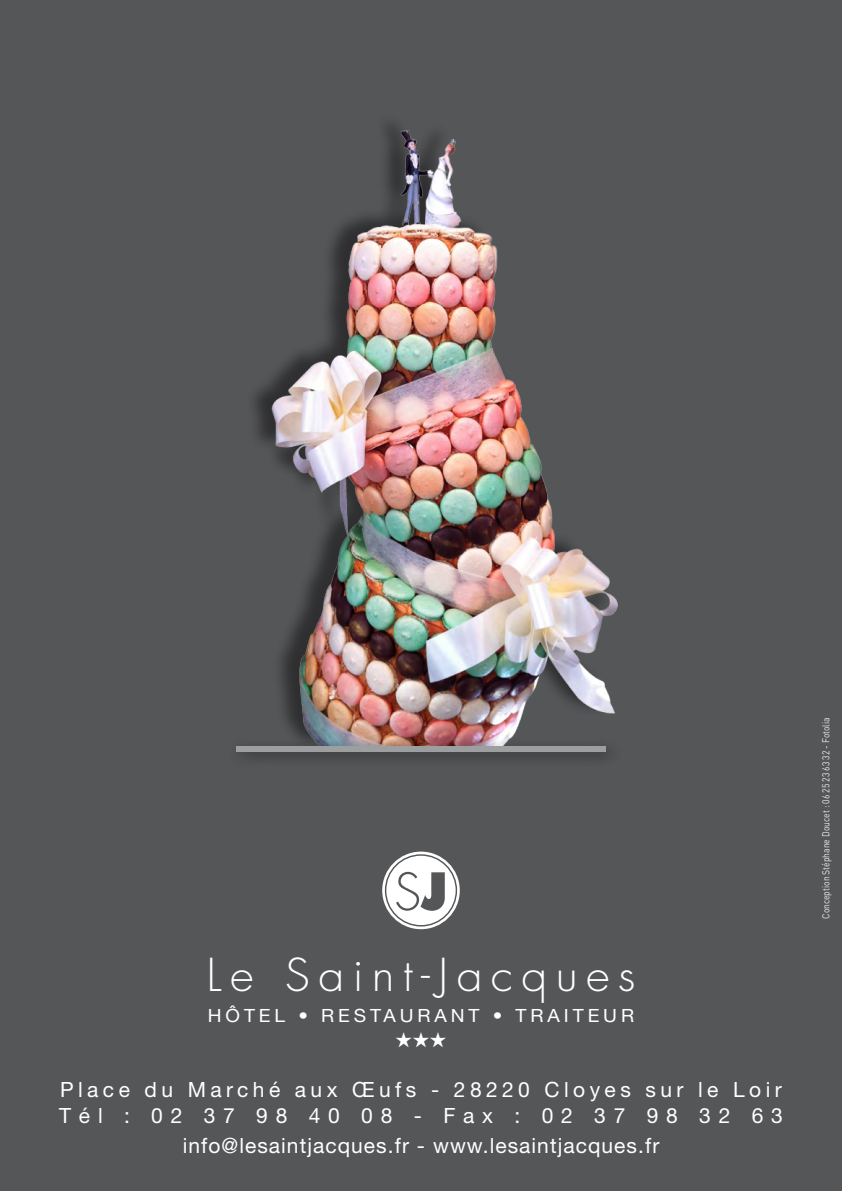
<style>
.page{position:relative;width:842px;height:1191px;background:#555658}
.page>*{position:absolute;margin:0;border:0;box-sizing:border-box;transform-origin:0 0}
.t1{font:300 50.2px "Futura Std";color:#555658}
.t2{font:300 44.2px "Futura Std";letter-spacing:.18em;color:#fff;scale:1.05 1}
.t3{font:21.2px "Zapf Dingbats ITC";color:#fff}
.t4{font:21px/26px "Helvetica Neue";letter-spacing:.21em;color:#fff}
.t5{font:21px "Helvetica Neue";letter-spacing:.05em;color:#fff}
.t6{font:18.2px "Helvetica Neue";letter-spacing:.205em;color:#fff;scale:1.05 1}
.t7{font:10px "DIN";color:#eceded;scale:.85 1}
.s1{font-weight:800}
</style>
<div class="page">
<div style="left:382px;top:851px;width:78px;height:78px;background:#fff;border-radius:50%"></div>
<div style="left:385px;top:854px;width:72px;height:72px;border:1px solid #555658;border-radius:50%"></div>
<img style="left:254px;top:124px;width:364px;height:613px">
<div style="left:229px;top:737px;width:392px;height:30px;background:#000;opacity:.45"></div>
<div style="left:236px;top:746px;width:370px;height:5px;background:#9c9e9f"></div>
<h1 class="t1" style="left:394px;top:861px;width:55px">S<span class="s1">J</span></h1>
<h2 class="t2" style="left:207px;top:948px;width:410px">Le Saint-Jacques</h2>
<p class="t6" style="left:208px;top:1004px;width:408px">HÔTEL • RESTAURANT • TRAITEUR</p>
<p class="t3" style="left:395px;top:1030px;width:53px">★★★</p>
<p class="t4" style="left:59px;top:1076px;width:725px">Place du Marché aux Œufs - 28220 Cloyes sur le Loir<br>Tél : 02 37 98 40 08 - Fax : 02 37 98 32 63</p>
<p class="t5" style="left:183px;top:1133px;width:478px">info@lesaintjacques.fr - www.lesaintjacques.fr</p>
<p class="t7" style="left:820px;top:918px;width:238px;rotate:-90deg">Conception Stéphane Doucet : 06 25 23 63 32 - Fotolia</p>
</div>
